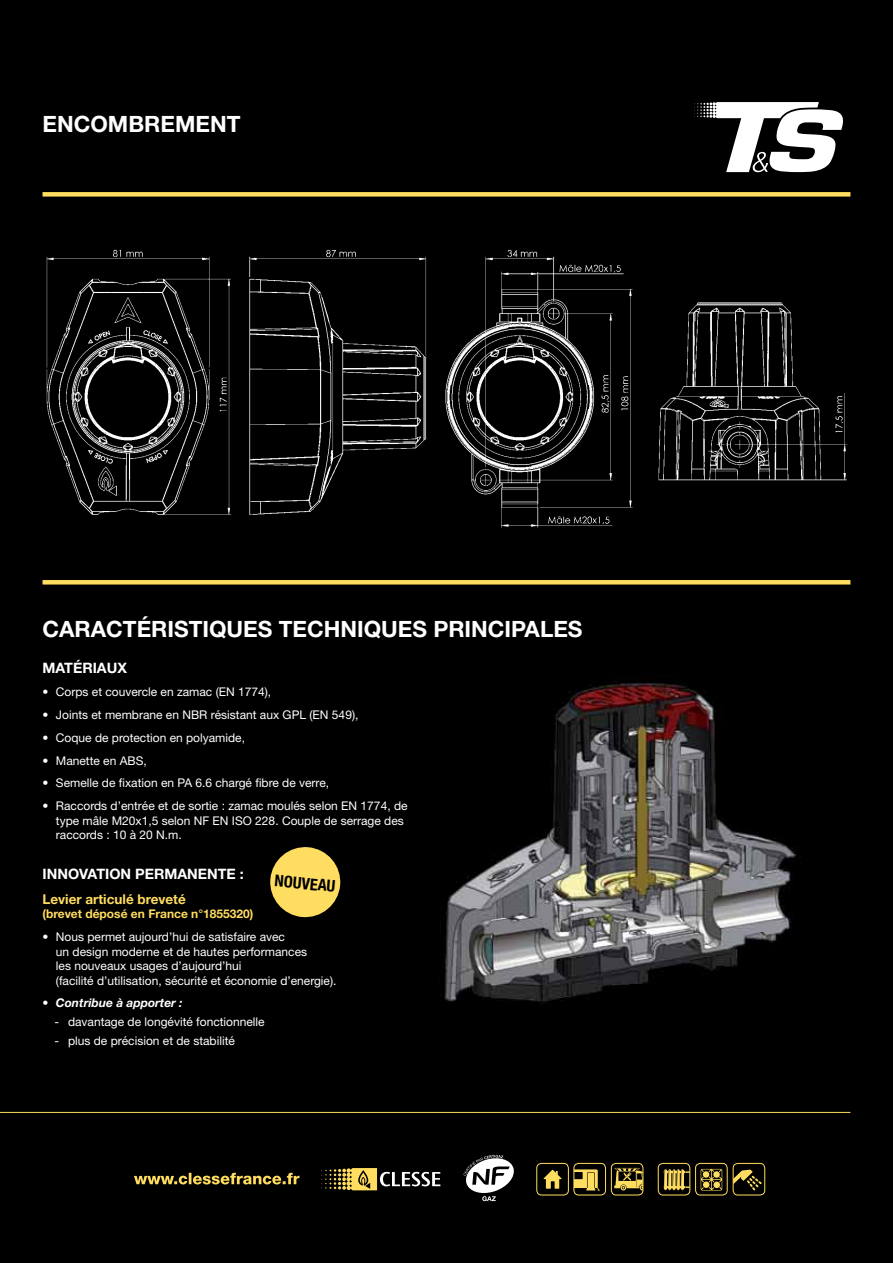
<style>
.page{position:relative;width:893px;height:1263px;background:#fff}
.page>*{position:absolute;margin:0;border:0;box-sizing:border-box;transform-origin:0 0}
.t1{font:700 22.5px "Helvetica Neue";color:#fff}
.t2{font:700 condensed 16.2px "Helvetica Neue";color:#000}
.t3{font:700 14.4px "Helvetica Neue";color:#fff}
.t4{font:700 13.5px "Helvetica Neue";color:#ffdd60}
.t5{font:12px/14.4px "Helvetica Neue";color:#fff}
.t6{font:700 12px "Helvetica Neue";color:#ffdd60}
.t7{font:italic 700 12px "Helvetica Neue";color:#fff}
</style>
<div class="page">
<img style="left:0;top:0;width:893px;height:1263px">
<hr style="left:0;top:1112px;width:850px;height:1px;background:#ffdd60">
<svg style="left:321px;top:1168px;width:119px;height:22px;background:#655c3b"></svg>
<svg style="left:464px;top:1155px;width:52px;height:46px"></svg>
<div style="left:733px;top:1163px;width:32px;height:32px;background:#000;border-radius:5px"></div>
<svg style="left:735px;top:1169px;width:27px;height:21px"></svg>
<div style="left:733px;top:1163px;width:32px;height:32px;border:1px solid #ffdd60;border-radius:5px"></div>
<svg style="left:696px;top:1163px;width:31px;height:32px"></svg>
<svg style="left:701px;top:1169px;width:21px;height:21px"></svg>
<div style="left:695px;top:1163px;width:33px;height:32px;border:1px solid #ffdd60;border-radius:5px"></div>
<div style="left:658px;top:1163px;width:32px;height:32px;background:#000;border-radius:5px"></div>
<svg style="left:664px;top:1169px;width:24px;height:22px"></svg>
<div style="left:658px;top:1163px;width:32px;height:32px;border:1px solid #ffdd60;border-radius:5px"></div>
<div style="left:574px;top:1163px;width:31px;height:32px;background:#000;border-radius:5px"></div>
<svg style="left:575px;top:1169px;width:25px;height:21px"></svg>
<div style="left:573px;top:1163px;width:33px;height:32px;border:1px solid #ffdd60;border-radius:5px"></div>
<div style="left:537px;top:1163px;width:31px;height:32px;background:#000;border-radius:5px"></div>
<svg style="left:544px;top:1170px;width:18px;height:19px"></svg>
<div style="left:536px;top:1163px;width:33px;height:32px;border:1px solid #ffdd60;border-radius:5px"></div>
<div style="left:611px;top:1163px;width:32px;height:32px;background:#000;border-radius:5px"></div>
<svg style="left:614px;top:1168px;width:27px;height:22px"></svg>
<div style="left:611px;top:1163px;width:32px;height:32px;border:1px solid #ffdd60;border-radius:5px"></div>
<svg style="left:134px;top:1173px;width:165px;height:11px;background:#6f6029"></svg>
<div style="left:43px;top:192px;width:807px;height:5px;background:#ffdd60"></div>
<hr style="left:43px;top:580px;width:807px;height:4px;background:#ffdd60">
<svg style="left:694px;top:102px;width:150px;height:70px"></svg>
<svg style="left:269px;top:845px;width:73px;height:74px;background:#b59d44"></svg>
<img style="left:33px;top:235px;width:821px;height:304px">
<h1 class="t1" style="left:43px;top:110px;width:199px">ENCOMBREMENT</h1>
<h1 class="t1" style="left:43px;top:615px;width:32px">Caractéristi</h1>
<h1 class="t1" style="left:209px;top:615px;width:34px">ques</h1>
<h1 class="t1" style="left:279px;top:615px;width:16px">tec</h1>
<h1 class="t1" style="left:324px;top:615px;width:74px">hniques</h1>
<h1 class="t1" style="left:433px;top:615px;width:15px">principales</h1>
<p class="t3" style="left:43px;top:659px;width:23px">Matériaux</p>
<p class="t5" style="left:43px;top:684px;width:230px">• Corps et couvercle en zamac (EN 1774),</p>
<p class="t5" style="left:43px;top:707px;width:317px">• Joints et membrane en NBR résistant aux GPL (EN 549),</p>
<p class="t5" style="left:43px;top:730px;width:204px">• Coque de protection en polyamide,</p>
<p class="t5" style="left:43px;top:753px;width:106px">• Manette en ABS,</p>
<p class="t5" style="left:43px;top:776px;width:288px">• Semelle de fixation en PA 6.6 chargé fibre de verre,</p>
<p class="t5" style="left:56px;top:799px;width:353px;text-indent:-13px">• Raccords d’entrée et de sortie : zamac moulés selon EN 1774, de type mâle M20x1,5 selon NF EN ISO 228. Couple de serrage des raccords : 10 à 20 N.m.</p>
<p class="t3" style="left:43px;top:865px;width:203px">INNOVATION PERMANENTE :</p>
<p class="t4" style="left:43px;top:891px;width:145px">Levier articulé breveté</p>
<p class="t6" style="left:43px;top:907px;width:212px">(brevet déposé en France n°1855320)</p>
<p class="t5" style="left:56px;top:930px;width:282px;text-indent:-13px">• Nous permet aujourd’hui de satisfaire avec<br>un design moderne et de hautes performances<br>les nouveaux usages d’aujourd’hui<br>(facilité d’utilisation, sécurité et économie d’energie).</p>
<p class="t7" style="left:43px;top:996px;width:142px">• Contribue à apporter :</p>
<p class="t5" style="left:55px;top:1014px;width:212px">- davantage de longévité fonctionnelle</p>
<p class="t5" style="left:55px;top:1033px;width:182px">- plus de précision et de stabilité</p>
<h2 class="t2" style="left:276px;top:871px;width:62px;rotate:5deg">nouveau</h2>
</div>
